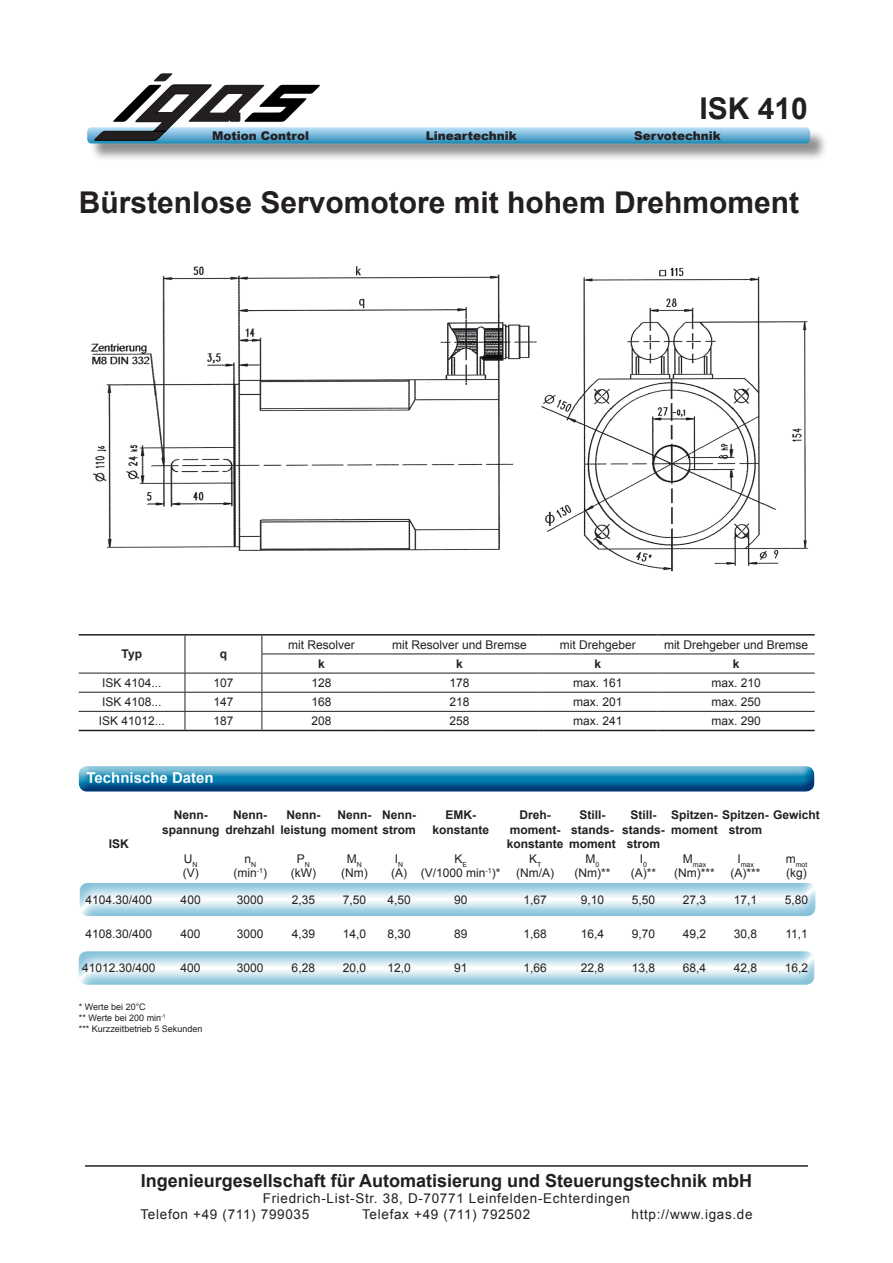
<style>
.page{position:relative;width:893px;height:1263px;background:#fff}
.page>*{position:absolute;margin:0;border:0;box-sizing:border-box;transform-origin:0 0}
.t1{font:700 30px "Arial";color:#231f20}
.t2{font:700 18px "Arial";color:#231f20}
.t3{font:700 15px "Arial";color:#fff}
.t4{font:13.5px/16.2px "Arial";letter-spacing:.05em;color:#231f20}
.t5{font:12px/14.4px "Arial";color:#231f20;text-align:center}
.t6{font:700 12px/14.4px "Arial";color:#231f20;text-align:center}
.t7{font:900 12px "Arial";color:#231f20}
.t8{font:9px/10.8px "Arial";color:#231f20}
.t9{font:7.05px "Arial";color:#231f20}
.s1{font-weight:400}
</style>
<div class="page">
<svg style="left:113px;top:73px;width:207px;height:54px"></svg>
<div style="left:89px;top:130px;width:740px;height:32px;background:#231f20;opacity:.5"></div>
<svg style="left:87px;top:127px;width:723px;height:16px"></svg>
<hr style="left:85px;top:1165px;width:723px;height:2px;background:#231f20">
<div style="left:74px;top:944px;width:741px;height:41px;background:#0080b0;opacity:.5"></div>
<div style="left:75px;top:763px;width:741px;height:24px;background:#fff;opacity:.75"></div>
<div style="left:75px;top:767px;width:741px;height:26px;background:#253f8e;opacity:.75"></div>
<img style="left:91px;top:266px;width:717px;height:306px">
<hr style="left:79px;top:634px;width:106px;height:1px;background:#231f20">
<hr style="left:185px;top:634px;width:77px;height:1px;background:#231f20">
<hr style="left:262px;top:634px;width:119px;height:1px;background:#231f20">
<hr style="left:657px;top:634px;width:158px;height:1px;background:#231f20">
<hr style="left:79px;top:730px;width:106px;height:1px;background:#231f20">
<hr style="left:185px;top:730px;width:77px;height:1px;background:#231f20">
<hr style="left:262px;top:730px;width:119px;height:1px;background:#231f20">
<hr style="left:657px;top:730px;width:158px;height:1px;background:#231f20">
<hr style="left:538px;top:634px;width:119px;height:1px;background:#231f20">
<hr style="left:538px;top:730px;width:119px;height:1px;background:#231f20">
<hr style="left:381px;top:634px;width:157px;height:1px;background:#231f20">
<hr style="left:381px;top:730px;width:157px;height:1px;background:#231f20">
<hr style="left:262px;top:653px;width:119px;height:1px;background:#231f20">
<hr style="left:381px;top:653px;width:157px;height:1px;background:#231f20">
<hr style="left:538px;top:653px;width:119px;height:1px;background:#231f20">
<hr style="left:657px;top:653px;width:158px;height:1px;background:#231f20">
<hr style="left:79px;top:673px;width:106px;height:1px;background:#231f20">
<hr style="left:185px;top:673px;width:77px;height:1px;background:#231f20">
<hr style="left:262px;top:673px;width:119px;height:1px;background:#231f20">
<hr style="left:381px;top:673px;width:157px;height:1px;background:#231f20">
<hr style="left:538px;top:673px;width:119px;height:1px;background:#231f20">
<hr style="left:657px;top:673px;width:158px;height:1px;background:#231f20">
<hr style="left:79px;top:692px;width:106px;height:1px;background:#231f20">
<hr style="left:185px;top:692px;width:77px;height:1px;background:#231f20">
<hr style="left:262px;top:692px;width:119px;height:1px;background:#231f20">
<hr style="left:381px;top:692px;width:157px;height:1px;background:#231f20">
<hr style="left:538px;top:692px;width:119px;height:1px;background:#231f20">
<hr style="left:657px;top:692px;width:158px;height:1px;background:#231f20">
<hr style="left:79px;top:711px;width:106px;height:1px;background:#231f20">
<hr style="left:185px;top:711px;width:77px;height:1px;background:#231f20">
<svg style="left:185px;top:635px;width:1px;height:95px"></svg>
<hr style="left:262px;top:711px;width:119px;height:1px;background:#231f20">
<svg style="left:262px;top:635px;width:1px;height:95px"></svg>
<hr style="left:381px;top:711px;width:157px;height:1px;background:#231f20">
<hr style="left:538px;top:711px;width:119px;height:1px;background:#231f20">
<hr style="left:657px;top:711px;width:158px;height:1px;background:#231f20">
<svg style="left:79px;top:883px;width:737px;height:68px"></svg>
<h1 class="t1" style="left:699px;top:89px;width:110px">ISK 410</h1>
<p class="t7" style="left:212px;top:127px;width:98px">Motion Control</p>
<p class="t7" style="left:426px;top:127px;width:93px">Lineartechnik</p>
<p class="t7" style="left:634px;top:127px;width:88px">Servotechnik</p>
<h1 class="t1" style="left:79px;top:183px;width:722px">Bürstenlose Servomotore mit hohem Drehmoment</h1>
<p class="t6" style="left:122px;top:647px;width:22px">Typ</p>
<p class="t6" style="left:220px;top:647px;width:9px">q</p>
<p class="t5" style="left:288px;top:637px;width:68px">mit Resolver</p>
<p class="t5" style="left:392px;top:637px;width:136px">mit Resolver und Bremse</p>
<p class="t5" style="left:560px;top:637px;width:78px">mit Drehgeber</p>
<p class="t5" style="left:664px;top:637px;width:146px">mit Drehgeber und Bremse</p>
<p class="t6" style="left:318px;top:657px;width:8px">k</p>
<p class="t6" style="left:456px;top:657px;width:8px">k</p>
<p class="t6" style="left:594px;top:657px;width:8px">k</p>
<p class="t6" style="left:733px;top:657px;width:8px">k</p>
<p class="t5" style="left:102px;top:676px;width:61px">ISK 4104...</p>
<p class="t5" style="left:213px;top:676px;width:22px">107</p>
<p class="t5" style="left:311px;top:676px;width:22px">128</p>
<p class="t5" style="left:450px;top:676px;width:22px">178</p>
<p class="t5" style="left:573px;top:676px;width:51px">max. 161</p>
<p class="t5" style="left:711px;top:676px;width:51px">max. 210</p>
<p class="t5" style="left:102px;top:695px;width:61px">ISK 4108...</p>
<p class="t5" style="left:213px;top:695px;width:22px">147</p>
<p class="t5" style="left:311px;top:695px;width:22px">168</p>
<p class="t5" style="left:450px;top:695px;width:22px">218</p>
<p class="t5" style="left:573px;top:695px;width:51px">max. 201</p>
<p class="t5" style="left:711px;top:695px;width:51px">max. 250</p>
<p class="t5" style="left:99px;top:714px;width:68px">ISK 41012...</p>
<p class="t5" style="left:213px;top:714px;width:22px">187</p>
<p class="t5" style="left:311px;top:714px;width:22px">208</p>
<p class="t5" style="left:450px;top:714px;width:22px">258</p>
<p class="t5" style="left:573px;top:714px;width:51px">max. 241</p>
<p class="t5" style="left:711px;top:714px;width:51px">max. 290</p>
<p class="t3" style="left:87px;top:768px;width:129px">Technische Daten</p>
<p class="t6" style="left:109px;top:837px;width:22px">ISK</p>
<p class="t6" style="left:507px;top:808px;width:58px">Dreh&shy;moment&shy;konstante<br><span class="s1">K</span><sub>T<br></sub><span class="s1">(Nm/A)</span></p>
<p class="t6" style="left:569px;top:808px;width:48px">Still&shy;stands&shy;moment<br><span class="s1">M</span><sub>0 </sub><span class="s1">(Nm)**</span></p>
<p class="t6" style="left:622px;top:808px;width:44px">Still&shy;stands&shy;strom<br><span class="s1">I</span><sub>0<br></sub><span class="s1">(A)**</span></p>
<p class="t6" style="left:671px;top:808px;width:150px;text-align:left">Spitzen- Spitzen- Gewicht moment</p>
<p class="t6" style="left:162px;top:808px;width:59px">Nenn&shy;spannung</p>
<p class="t5" style="left:183px;top:851px;width:17px;text-align:left">U<sub>N </sub>(V)</p>
<p class="t6" style="left:226px;top:808px;width:51px">Nenn&shy;drehzahl</p>
<p class="t5" style="left:233px;top:851px;width:35px">n<sub>N </sub>(min<sup>-1</sup>)</p>
<p class="t6" style="left:280px;top:808px;width:137px;text-align:left;text-indent:6px">Nenn-<br>leistung moment strom</p>
<p class="t5" style="left:291px;top:851px;width:27px">P<sub>N </sub>(kW)</p>
<p class="t6" style="left:337px;top:808px;width:35px">Nenn-</p>
<p class="t5" style="left:341px;top:851px;width:28px">M<sub>N </sub>(Nm)</p>
<p class="t6" style="left:382px;top:808px;width:35px">Nenn-</p>
<p class="t5" style="left:391px;top:851px;width:17px">I<sub>N </sub>(A)</p>
<p class="t6" style="left:432px;top:808px;width:58px">EMK&shy;konstante</p>
<p class="t5" style="left:421px;top:851px;width:81px">K<sub>E<br></sub>(V/1000 min<sup>-1</sup>)*</p>
<p class="t6" style="left:729px;top:823px;width:35px">strom</p>
<p class="t9" style="left:737px;top:859px;width:18px"><sup>I</sup>max</p>
<p class="t5" style="left:731px;top:866px;width:31px">(A)***</p>
<p class="t9" style="left:683px;top:859px;width:25px"><sup>M</sup>max</p>
<p class="t5" style="left:674px;top:866px;width:42px">(Nm)***</p>
<p class="t9" style="left:786px;top:859px;width:23px"><sup>m</sup>mot</p>
<p class="t5" style="left:786px;top:866px;width:22px">(kg)</p>
<p class="t5" style="left:85px;top:893px;width:68px">4104.30/400</p>
<p class="t5" style="left:181px;top:893px;width:22px">400</p>
<p class="t5" style="left:237px;top:893px;width:28px">3000</p>
<p class="t5" style="left:292px;top:893px;width:25px">2,35</p>
<p class="t5" style="left:343px;top:893px;width:25px">7,50</p>
<p class="t5" style="left:387px;top:893px;width:25px">4,50</p>
<p class="t5" style="left:454px;top:893px;width:15px">90</p>
<p class="t5" style="left:523px;top:893px;width:25px">1,67</p>
<p class="t5" style="left:581px;top:893px;width:25px">9,10</p>
<p class="t5" style="left:632px;top:893px;width:25px">5,50</p>
<p class="t5" style="left:683px;top:893px;width:25px">27,3</p>
<p class="t5" style="left:734px;top:893px;width:25px">17,1</p>
<p class="t5" style="left:785px;top:893px;width:25px">5,80</p>
<p class="t5" style="left:85px;top:927px;width:68px">4108.30/400</p>
<p class="t5" style="left:181px;top:927px;width:22px">400</p>
<p class="t5" style="left:237px;top:927px;width:28px">3000</p>
<p class="t5" style="left:292px;top:927px;width:25px">4,39</p>
<p class="t5" style="left:343px;top:927px;width:25px">14,0</p>
<p class="t5" style="left:387px;top:927px;width:25px">8,30</p>
<p class="t5" style="left:454px;top:927px;width:15px">89</p>
<p class="t5" style="left:523px;top:927px;width:25px">1,68</p>
<p class="t5" style="left:581px;top:927px;width:25px">16,4</p>
<p class="t5" style="left:632px;top:927px;width:25px">9,70</p>
<p class="t5" style="left:683px;top:927px;width:25px">49,2</p>
<p class="t5" style="left:734px;top:927px;width:25px">30,8</p>
<p class="t5" style="left:785px;top:927px;width:24px">11,1</p>
<p class="t5" style="left:82px;top:961px;width:75px">41012.30/400</p>
<p class="t5" style="left:181px;top:961px;width:22px">400</p>
<p class="t5" style="left:237px;top:961px;width:28px">3000</p>
<p class="t5" style="left:292px;top:961px;width:25px">6,28</p>
<p class="t5" style="left:343px;top:961px;width:25px">20,0</p>
<p class="t5" style="left:387px;top:961px;width:25px">12,0</p>
<p class="t5" style="left:454px;top:961px;width:15px">91</p>
<p class="t5" style="left:523px;top:961px;width:25px">1,66</p>
<p class="t5" style="left:581px;top:961px;width:25px">22,8</p>
<p class="t5" style="left:632px;top:961px;width:25px">13,8</p>
<p class="t5" style="left:683px;top:961px;width:25px">68,4</p>
<p class="t5" style="left:734px;top:961px;width:25px">42,8</p>
<p class="t5" style="left:785px;top:961px;width:25px">16,2</p>
<p class="t8" style="left:79px;top:1002px;width:125px">* Werte bei 20°C<br>** Werte bei 200 min<sup>-1<br></sup>*** Kurzzeitbetrieb 5 Sekunden</p>
<h2 class="t2" style="left:141px;top:1168px;width:613px">Ingenieurgesellschaft für Automatisierung und Steuerungstechnik mbH</h2>
<p class="t4" style="left:141px;top:1190px;width:491px;text-indent:122px">Friedrich-List-Str. 38, D-70771 Leinfelden-Echterdingen<br>Telefon +49 (711) 799035</p>
<p class="t4" style="left:362px;top:1206px;width:169px">Telefax +49 (711) 792502</p>
<p class="t4" style="left:632px;top:1206px;width:123px">http://www.igas.de</p>
</div>
